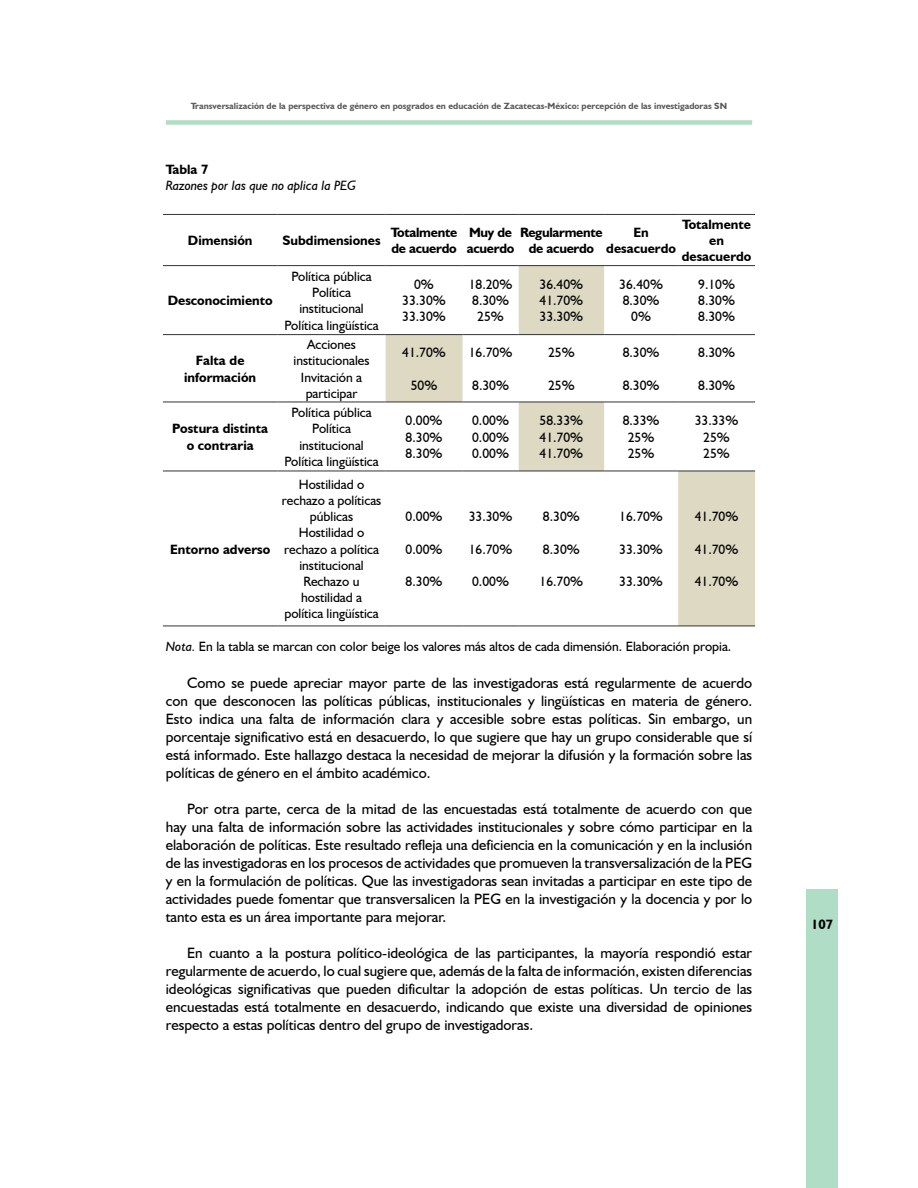
<style>
.page{position:relative;width:918px;height:1188px;background:#fff}
.page>*{position:absolute;margin:0;border:0;box-sizing:border-box;transform-origin:0 0}
.t1{font:15px/18px "Humanist 521 BT";color:#000;text-align:justify}
.t2{font:13.5px/16.2px "Humanist 521 BT";color:#000;text-align:center}
.t3{font:700 13.5px/16.2px "Humanist 521 BT";color:#000;text-align:center}
.t4{font:700 13.5px/16.2px "Humanist 521 BT";letter-spacing:-.02em;color:#000}
.t5{font:italic 13.5px "Humanist 521 BT";color:#000}
.t6{font:700 9px "Humanist 521 BT";color:#58595b}
.s1{font-style:italic}
</style>
<div class="page">
<div style="left:166px;top:120px;width:586px;height:5px;background:#b0ddc5"></div>
<div style="left:806px;top:889px;width:32px;height:299px;background:#b0ddc5"></div>
<svg style="left:386px;top:266px;width:369px;height:360px"></svg>
<hr style="left:163px;top:214px;width:115px;height:1px;background:#333">
<hr style="left:278px;top:214px;width:108px;height:1px;background:#333">
<hr style="left:386px;top:214px;width:77px;height:1px;background:#333">
<hr style="left:463px;top:214px;width:56px;height:1px;background:#333">
<hr style="left:519px;top:214px;width:85px;height:1px;background:#333">
<hr style="left:604px;top:214px;width:74px;height:1px;background:#333">
<hr style="left:678px;top:214px;width:77px;height:1px;background:#333">
<hr style="left:163px;top:265px;width:115px;height:1px;background:#333">
<hr style="left:278px;top:265px;width:108px;height:1px;background:#333">
<hr style="left:386px;top:265px;width:77px;height:1px;background:#333">
<hr style="left:463px;top:265px;width:56px;height:1px;background:#333">
<hr style="left:519px;top:265px;width:85px;height:1px;background:#333">
<hr style="left:604px;top:265px;width:74px;height:1px;background:#333">
<hr style="left:678px;top:265px;width:77px;height:1px;background:#333">
<hr style="left:163px;top:334px;width:115px;height:1px;background:#333">
<hr style="left:278px;top:334px;width:108px;height:1px;background:#333">
<hr style="left:386px;top:334px;width:77px;height:1px;background:#333">
<hr style="left:463px;top:334px;width:56px;height:1px;background:#333">
<hr style="left:519px;top:334px;width:85px;height:1px;background:#333">
<hr style="left:604px;top:334px;width:74px;height:1px;background:#333">
<hr style="left:678px;top:334px;width:77px;height:1px;background:#333">
<hr style="left:163px;top:402px;width:115px;height:1px;background:#333">
<hr style="left:278px;top:402px;width:108px;height:1px;background:#333">
<hr style="left:386px;top:402px;width:77px;height:1px;background:#333">
<hr style="left:463px;top:402px;width:56px;height:1px;background:#333">
<hr style="left:519px;top:402px;width:85px;height:1px;background:#333">
<hr style="left:604px;top:402px;width:74px;height:1px;background:#333">
<hr style="left:678px;top:402px;width:77px;height:1px;background:#333">
<hr style="left:163px;top:471px;width:115px;height:1px;background:#333">
<hr style="left:278px;top:471px;width:108px;height:1px;background:#333">
<hr style="left:386px;top:471px;width:77px;height:1px;background:#333">
<hr style="left:463px;top:471px;width:56px;height:1px;background:#333">
<hr style="left:519px;top:471px;width:85px;height:1px;background:#333">
<hr style="left:604px;top:471px;width:74px;height:1px;background:#333">
<hr style="left:678px;top:471px;width:77px;height:1px;background:#333">
<hr style="left:163px;top:626px;width:115px;height:1px;background:#333">
<hr style="left:278px;top:626px;width:108px;height:1px;background:#333">
<hr style="left:386px;top:626px;width:77px;height:1px;background:#333">
<hr style="left:463px;top:626px;width:56px;height:1px;background:#333">
<hr style="left:519px;top:626px;width:85px;height:1px;background:#333">
<hr style="left:604px;top:626px;width:74px;height:1px;background:#333">
<hr style="left:678px;top:626px;width:77px;height:1px;background:#333">
<p class="t6" style="left:191px;top:100px;width:538px">Transversalización de la perspectiva de género en posgrados en educación de Zacatecas-México: percepción de las investigadoras SN</p>
<p class="t3" style="left:166px;top:161px;width:44px">Tabla 7</p>
<p class="t5" style="left:166px;top:177px;width:192px">Razones por las que no aplica la PEG</p>
<p class="t3" style="left:188px;top:232px;width:66px">Dimensión</p>
<p class="t3" style="left:283px;top:232px;width:100px">Subdimensiones</p>
<p class="t4" style="left:391px;top:224px;width:68px">Totalmente de acuerdo</p>
<p class="t4" style="left:467px;top:224px;width:49px">Muy de acuerdo</p>
<p class="t4" style="left:520px;top:224px;width:84px;text-align:center">Regularmente de acuerdo</p>
<p class="t3" style="left:606px;top:224px;width:71px">En desacuerdo</p>
<p class="t3" style="left:682px;top:216px;width:71px">Totalmente en desacuerdo</p>
<p class="t3" style="left:168px;top:292px;width:106px">Desconocimiento</p>
<p class="t2" style="left:284px;top:268px;width:96px">Política pública<br>Política institucional<br>Política lingüística</p>
<p class="t2" style="left:402px;top:276px;width:45px">0%<br>33.30%<br>33.30%</p>
<p class="t2" style="left:469px;top:276px;width:45px">18.20%<br>8.30%<br>25%</p>
<p class="t2" style="left:540px;top:276px;width:45px;text-align:justify">36.40% 41.70% 33.30%</p>
<p class="t2" style="left:619px;top:276px;width:45px">36.40%<br>8.30%<br>0%</p>
<p class="t2" style="left:698px;top:276px;width:38px;text-align:justify">9.10% 8.30% 8.30%</p>
<p class="t3" style="left:184px;top:352px;width:73px">Falta de información</p>
<p class="t3" style="left:172px;top:420px;width:97px">Postura distinta o contraria</p>
<p class="t3" style="left:170px;top:541px;width:102px">Entorno adverso</p>
<p class="t2" style="left:294px;top:336px;width:78px">Acciones institucionales<br>Invitación a participar</p>
<p class="t2" style="left:402px;top:344px;width:45px">41.70%</p>
<p class="t2" style="left:411px;top:377px;width:28px">50%</p>
<p class="t2" style="left:469px;top:344px;width:45px">16.70%</p>
<p class="t2" style="left:472px;top:377px;width:38px">8.30%</p>
<p class="t2" style="left:548px;top:344px;width:28px">25%</p>
<p class="t2" style="left:548px;top:377px;width:28px">25%</p>
<p class="t2" style="left:623px;top:344px;width:38px">8.30%</p>
<p class="t2" style="left:623px;top:377px;width:38px">8.30%</p>
<p class="t2" style="left:698px;top:344px;width:38px">8.30%</p>
<p class="t2" style="left:698px;top:377px;width:38px">8.30%</p>
<p class="t2" style="left:284px;top:404px;width:96px">Política pública<br>Política institucional<br>Política lingüística</p>
<p class="t2" style="left:406px;top:412px;width:38px;text-align:justify">0.00% 8.30% 8.30%</p>
<p class="t2" style="left:472px;top:412px;width:38px;text-align:justify">0.00% 0.00% 0.00%</p>
<p class="t2" style="left:540px;top:412px;width:45px;text-align:justify">58.33% 41.70% 41.70%</p>
<p class="t2" style="left:623px;top:412px;width:38px">8.33%<br>25%<br>25%</p>
<p class="t2" style="left:695px;top:412px;width:45px">33.33%<br>25%<br>25%</p>
<p class="t2" style="left:282px;top:476px;width:101px">Hostilidad o rechazo a políticas públicas<br>Hostilidad o rechazo a política institucional<br>Rechazo u hostilidad a política lingüística</p>
<p class="t2" style="left:406px;top:508px;width:38px">0.00%</p>
<p class="t2" style="left:406px;top:541px;width:38px">0.00%</p>
<p class="t2" style="left:406px;top:573px;width:38px">8.30%</p>
<p class="t2" style="left:469px;top:508px;width:45px">33.30%</p>
<p class="t2" style="left:469px;top:541px;width:45px">16.70%</p>
<p class="t2" style="left:472px;top:573px;width:38px">0.00%</p>
<p class="t2" style="left:543px;top:508px;width:38px">8.30%</p>
<p class="t2" style="left:543px;top:541px;width:38px">8.30%</p>
<p class="t2" style="left:540px;top:573px;width:45px">16.70%</p>
<p class="t2" style="left:619px;top:508px;width:45px">16.70%</p>
<p class="t2" style="left:619px;top:541px;width:45px">33.30%</p>
<p class="t2" style="left:619px;top:573px;width:45px">33.30%</p>
<p class="t2" style="left:695px;top:508px;width:45px">41.70%</p>
<p class="t2" style="left:695px;top:541px;width:45px">41.70%</p>
<p class="t2" style="left:695px;top:573px;width:45px">41.70%</p>
<p class="t2" style="left:166px;top:639px;width:567px"><span class="s1">Nota.</span> En la tabla se marcan con color beige los valores más altos de cada dimensión. Elaboración propia.</p>
<p class="t1" style="left:166px;top:673px;width:588px;text-indent:21px">Como se puede apreciar mayor parte de las investigadoras está regularmente de acuerdo con que desconocen las políticas públicas, institucionales y lingüísticas en materia de género.<br>Esto indica una falta de información clara y accesible sobre estas políticas. Sin embargo, un porcentaje significativo está en desacuerdo, lo que sugiere que hay un grupo considerable que sí está informado. Este hallazgo destaca la necesidad de mejorar la difusión y la formación sobre las políticas de género en el ámbito académico.</p>
<p class="t1" style="left:166px;top:799px;width:588px;text-indent:21px">Por otra parte, cerca de la mitad de las encuestadas está totalmente de acuerdo con que hay una falta de información sobre las actividades institucionales y sobre cómo participar en la elaboración de políticas. Este resultado refleja una deficiencia en la comunicación y en la inclusión de las investigadoras en los procesos de actividades que promueven la transversalización de la PEG y en la formulación de políticas. Que las investigadoras sean invitadas a participar en este tipo de actividades puede fomentar que transversalicen la PEG en la investigación y la docencia y por lo tanto esta es un área importante para mejorar.</p>
<p class="t1" style="left:166px;top:943px;width:588px;text-indent:21px">En cuanto a la postura político-ideológica de las participantes, la mayoría respondió estar regularmente de acuerdo, lo cual sugiere que, además de la falta de información, existen diferencias ideológicas significativas que pueden dificultar la adopción de estas políticas. Un tercio de las encuestadas está totalmente en desacuerdo, indicando que existe una diversidad de opiniones respecto a estas políticas dentro del grupo de investigadoras.</p>
<p class="t3" style="left:811px;top:916px;width:24px">107</p>
</div>
